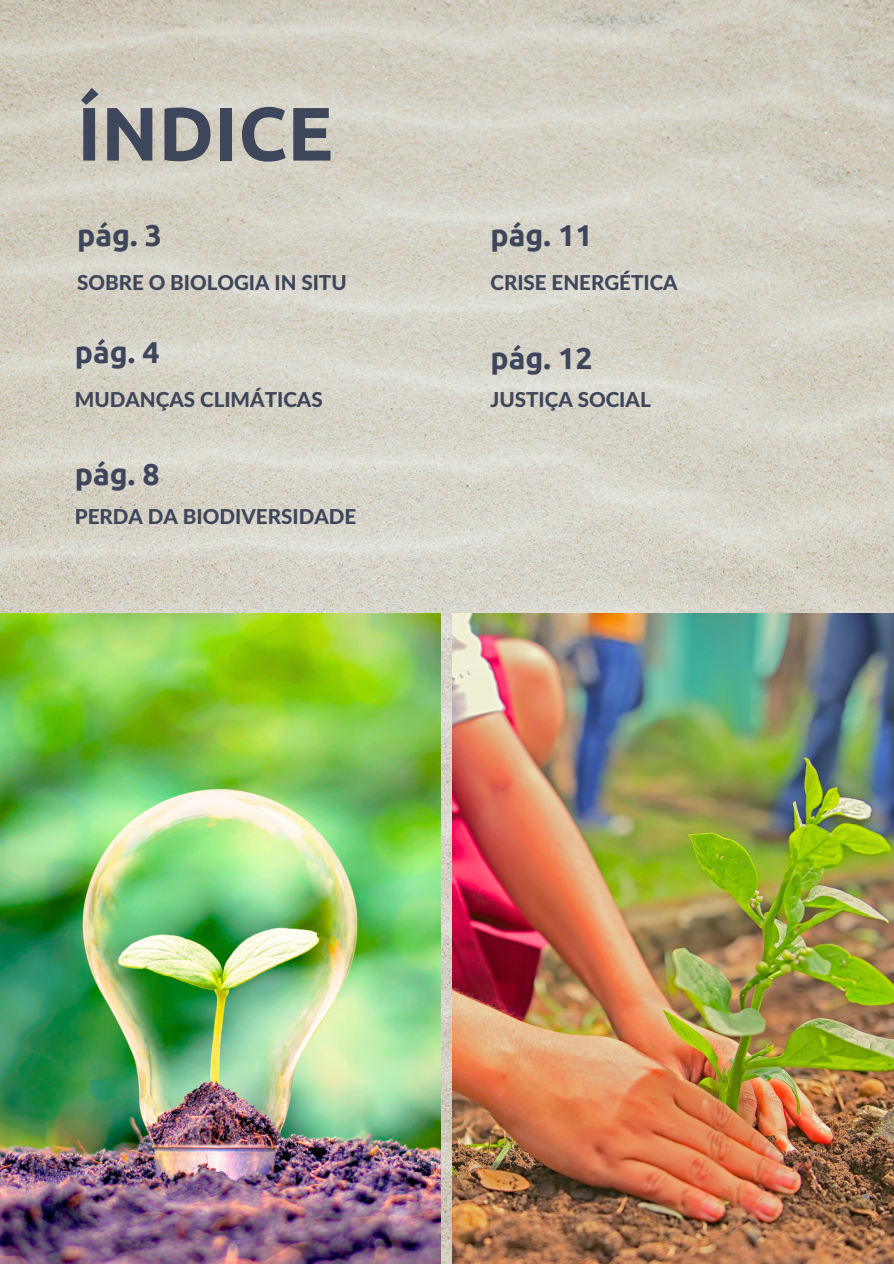
<style>
.page{position:relative;width:894px;height:1264px;background:#fff}
.page>*{position:absolute;margin:0;border:0;box-sizing:border-box;transform-origin:0 0}
.t1{font:700 75.75px "Ubuntu";color:#3d465a}
.t2{font:700 30.3px "Ubuntu";color:#3d465a}
.t3{font:800 20.55px "Lato Latin";color:#3d465a}
</style>
<div class="page">
<img style="left:0;top:0;width:893px;height:1263px">
<img style="left:0;top:613px;width:441px;height:650px">
<img style="left:452px;top:613px;width:441px;height:650px">
<h1 class="t1" style="left:77px;top:90px;width:257px">ÍNDICE</h1>
<p class="t2" style="left:77px;top:218px;width:86px">pág. 3</p>
<h2 class="t3" style="left:77px;top:274px;width:271px">SOBRE O BIOLOGIA IN SITU</h2>
<p class="t2" style="left:75px;top:335px;width:86px">pág. 4</p>
<h2 class="t3" style="left:75px;top:390px;width:249px">MUDANÇAS CLIMÁTICAS</h2>
<h2 class="t2" style="left:75px;top:456px;width:86px">pág. 8</h2>
<p class="t3" style="left:75px;top:508px;width:283px">PERDA DA BIODIVERSIDADE</p>
<h2 class="t2" style="left:490px;top:218px;width:104px">pág. 11</h2>
<p class="t3" style="left:490px;top:274px;width:188px">CRISE ENERGÉTICA</p>
<h2 class="t2" style="left:490px;top:340px;width:104px">pág. 12</h2>
<p class="t3" style="left:490px;top:390px;width:162px">JUSTIÇA SOCIAL</p>
</div>
